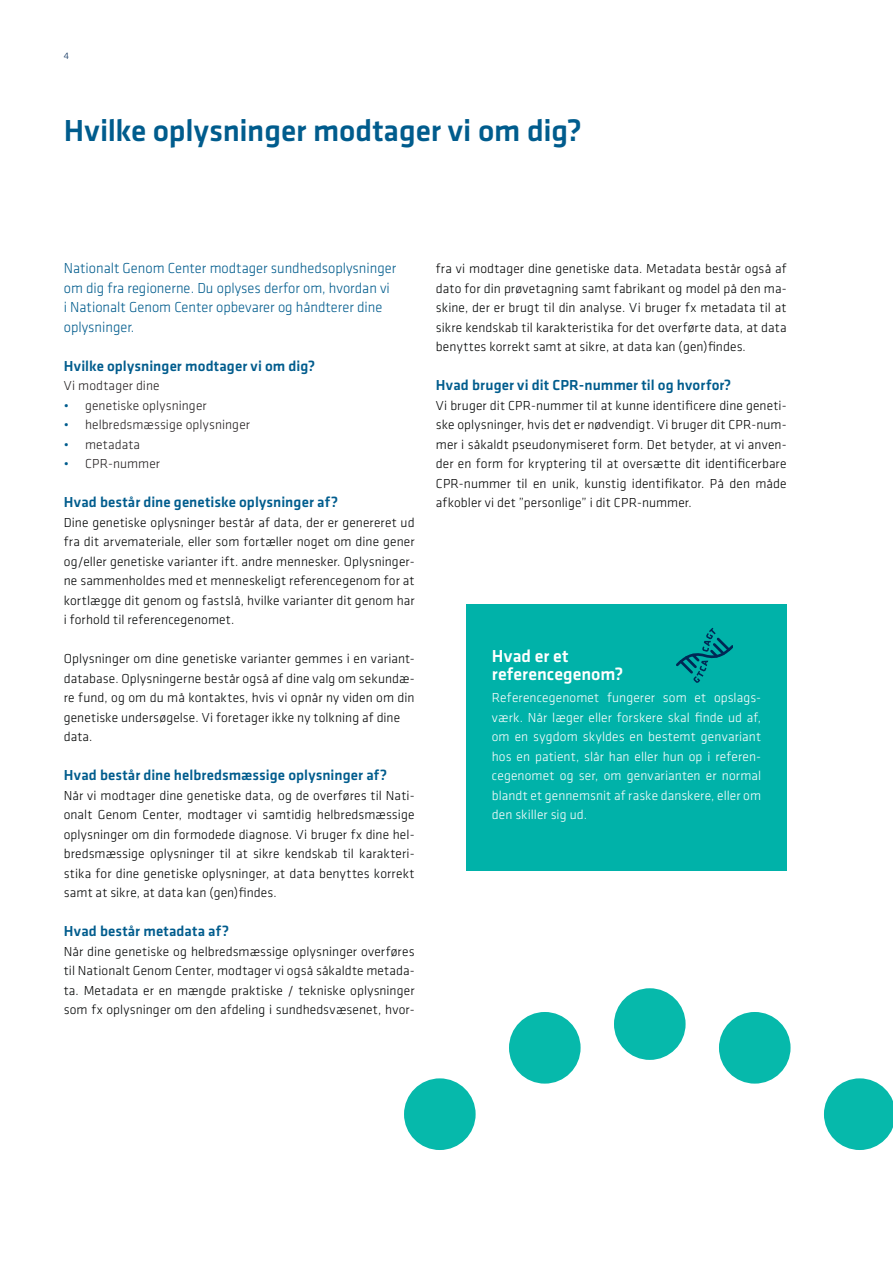
<style>
.page{position:relative;width:893px;height:1263px;background:#fff}
.page>*{position:absolute;margin:0;border:0;box-sizing:border-box;transform-origin:0 0}
.Klavika___Overskrift{font:500 31.5px "Klavika Basic";letter-spacing:-.005em;color:#005c8d}
.Klavika___Boks_Overs{font:500 18px "Klavika Basic";color:#fff}
.Klavika___Brød{font:500 15px "Klavika Basic";letter-spacing:.005em;color:#005c8d}
.Klavika___Indledning{font:300 15px/19.5px "Klavika Basic";color:#005c8d}
.Klavika___Brød-2{font:300 13.5px/19.5px "Klavika Basic";letter-spacing:.01em;color:#000303;text-align:justify}
.Klavika___Brød-3{font:300 13.5px/19.5px "Klavika Basic";color:#fff;text-align:justify}
.Klavika___Brød_Indry{font:300 13.5px "Klavika Basic";letter-spacing:.005em;color:#231f20}
.Klavika___Brød-4{font:300 13.5px "Klavika Basic";letter-spacing:.01em;color:#231f20}
.t1{font:300 9.75px "Klavika Basic";color:#002855}
.s1{color:#005c8d}
.s2{color:#000}
</style>
<div class="page">
<div style="left:509px;top:1012px;width:72px;height:71px;background:#06b9ab;border-radius:50%"></div>
<div style="left:404px;top:1078px;width:72px;height:72px;background:#06b9ab;border-radius:50%"></div>
<div style="left:614px;top:988px;width:72px;height:72px;background:#06b9ab;border-radius:50%"></div>
<svg style="left:824px;top:1078px;width:69px;height:72px"></svg>
<div style="left:719px;top:1012px;width:71px;height:71px;background:#06b9ab;border-radius:50%"></div>
<div style="left:466px;top:605px;width:321px;height:266px;background:#00b2a9"></div>
<svg style="left:676px;top:628px;width:57px;height:55px"></svg>
<p class="t1" style="left:64px;top:49px;width:7px">4</p>
<p class="Klavika___Overskrift" style="left:64px;top:109px;width:520px">Hvilke oplysninger modtager vi om dig?</p>
<p class="Klavika___Indledning" style="left:64px;top:258px;width:334px">Nationalt Genom Center modtager sundhedsoplysninger om dig fra regionerne. Du oplyses derfor om, hvordan vi i Nationalt Genom Center opbevarer og håndterer dine oplysninger.</p>
<p class="Klavika___Brød" style="left:64px;top:355px;width:253px">Hvilke oplysninger modtager vi om dig?</p>
<p class="Klavika___Brød-4" style="left:64px;top:377px;width:97px">Vi modtager dine</p>
<p class="Klavika___Brød_Indry" style="left:64px;top:397px;width:144px"><span class="s1">•</span> genetiske oplysninger</p>
<p class="Klavika___Brød_Indry" style="left:64px;top:416px;width:188px"><span class="s1">•</span> helbredsmæssige oplysninger</p>
<p class="Klavika___Brød_Indry" style="left:64px;top:436px;width:78px"><span class="s1">•</span> metadata</p>
<p class="Klavika___Brød_Indry" style="left:64px;top:455px;width:98px"><span class="s1">•</span> CPR-nummer</p>
<p class="Klavika___Brød" style="left:64px;top:492px;width:276px">Hvad består dine genetiske oplysninger af?</p>
<p class="Klavika___Brød-2" style="left:64px;top:512px;width:352px">Dine genetiske oplysninger består af data, der er genereret ud fra dit arvemateriale, eller som fortæller noget om dine gener og/eller genetiske varianter ift. andre mennesker. Oplysninger&shy;ne sammenholdes med et menneskeligt referencegenom for at kortlægge dit genom og fastslå, hvilke varianter dit genom har i forhold til referencegenomet.</p>
<p class="Klavika___Brød-2" style="left:64px;top:649px;width:352px">Oplysninger om dine genetiske varianter gemmes i en variant&shy;database. Oplysningerne består også af dine valg om sekundæ&shy;re fund, og om du må kontaktes, hvis vi opnår ny viden om din genetiske undersøgelse. Vi foretager ikke ny tolkning af dine</p>
<p class="Klavika___Brød-2" style="left:64px;top:727px;width:30px">data.</p>
<p class="Klavika___Brød" style="left:64px;top:765px;width:325px">Hvad består dine helbredsmæssige oplysninger af?</p>
<p class="Klavika___Brød-2" style="left:64px;top:785px;width:352px">Når vi modtager dine genetiske data, og de overføres til Nati&shy;onalt Genom Center, modtager vi samtidig helbredsmæssige oplysninger om din formodede diagnose. Vi bruger fx dine hel&shy;bredsmæssige oplysninger til at sikre kendskab til karakteri&shy;stika for dine genetiske oplysninger, at data benyttes korrekt samt at sikre, at data kan (gen)findes.</p>
<p class="Klavika___Brød" style="left:64px;top:921px;width:167px">Hvad består metadata af?</p>
<p class="Klavika___Brød-2" style="left:64px;top:941px;width:352px">Når dine genetiske og helbredsmæssige oplysninger overføres til Nationalt Genom Center, modtager vi også såkaldte metada&shy;ta. Metadata er en mængde praktiske / tekniske oplysninger som fx oplysninger om den afdeling i sundhedsvæsenet, hvor-</p>
<p class="Klavika___Brød-2" style="left:436px;top:259px;width:352px">fra vi modtager dine genetiske data. Metadata består også af dato for din prøvetagning samt fabrikant og model på den ma&shy;skine, der er brugt til din analyse. Vi bruger fx metadata til at sikre kendskab til karakteristika for det overførte data, at data benyttes korrekt samt at sikre, at data kan (gen)findes.</p>
<p class="Klavika___Brød" style="left:436px;top:375px;width:297px">Hvad bruger vi dit CPR-nummer til og hvorfor?</p>
<p class="Klavika___Brød-2" style="left:436px;top:395px;width:352px">Vi bruger dit CPR-nummer til at kunne identificere dine geneti&shy;ske oplysninger, hvis det er nødvendigt. Vi bruger dit CPR-num&shy;mer i såkaldt pseudonymiseret form. Det betyder, at vi anven&shy;der en form for kryptering til at oversætte dit identificerbare <span class="s2">CPR-nummer til en unik, kunstig identifikator. På den måde afkobler vi det ”personlige” i dit CPR-nummer.</span></p>
<p class="Klavika___Boks_Overs" style="left:492px;top:644px;width:78px">Hvad er et</p>
<p class="Klavika___Boks_Overs" style="left:492px;top:662px;width:133px">referencegenom?</p>
<p class="Klavika___Brød-3" style="left:492px;top:688px;width:271px">Referencegenomet fungerer som et opslags&shy;værk. Når læger eller forskere skal finde ud af, om en sygdom skyldes en bestemt genvariant hos en patient, slår han eller hun op i referen&shy;cegenomet og ser, om genvarianten er normal blandt et gennemsnit af raske danskere, eller om den skiller sig ud.</p>
</div>
